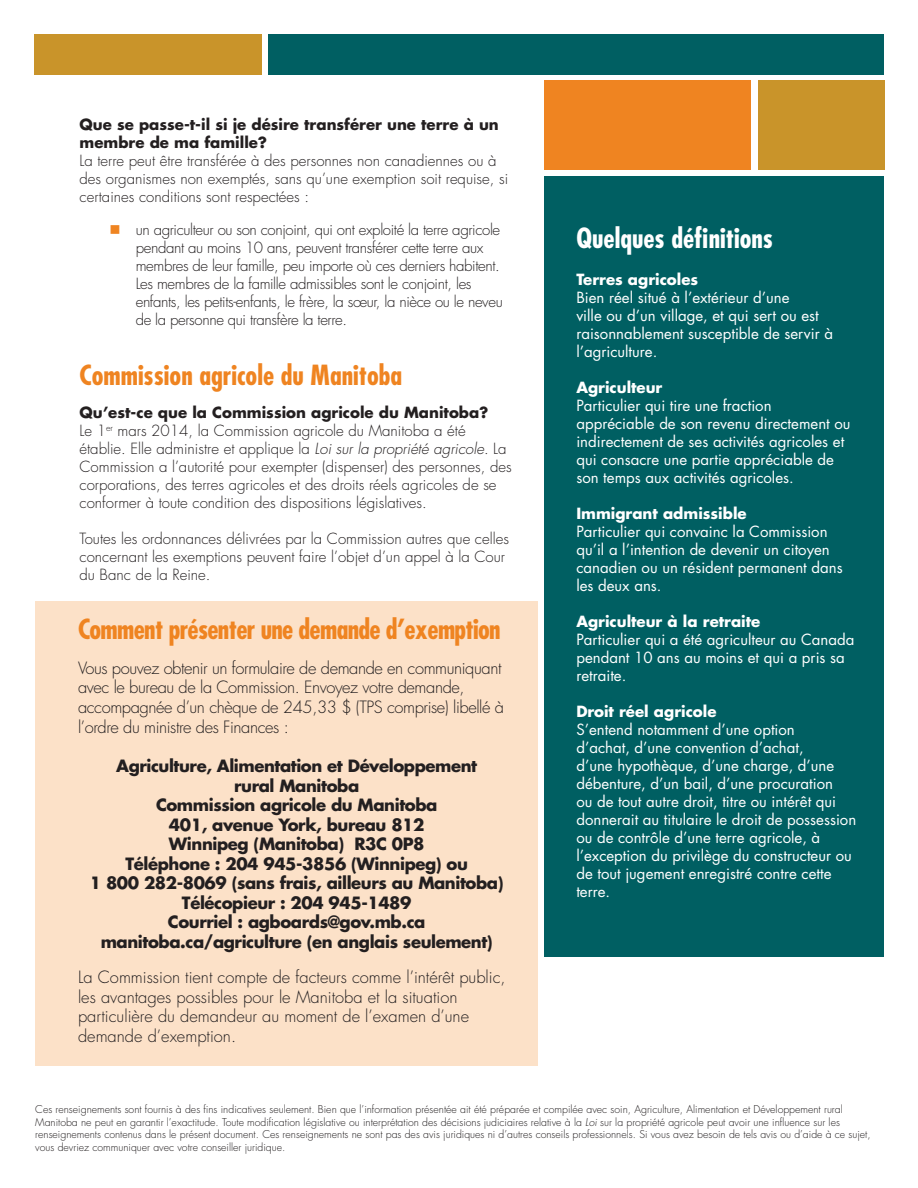
<style>
.page{position:relative;width:918px;height:1188px;background:#fff}
.page>*{position:absolute;margin:0;border:0;box-sizing:border-box;transform-origin:0 0}
.t1{font:700 condensed 27px "Futura";letter-spacing:-.025em;color:#ef8421}
.t2{font:700 condensed 27px "Futura";color:#ef8421}
.t3{font:700 condensed 27px "Futura";color:#fff}
.t4{font:700 16.5px/19.5px "Futura";letter-spacing:-.025em;color:#231f20;text-align:center}
.t5{font:300 16.5px/19.8px "Futura";letter-spacing:-.025em;color:#231f20}
.t6{font:300 16.5px/19.8px "Futura";color:#231f20}
.t7{font:15px/18px "Futura";color:#fff}
.t8{font:300 15px/18px "Futura";color:#231f20}
.t9{font:300 15px/18px "Futura";letter-spacing:-.025em;color:#231f20}
.t10{font:700 15px "Futura";color:#fff}
.t11{font:700 15px/18px "Futura";color:#231f20}
.t12{font:300 10.5px/12.6px "Futura";color:#231f20}
.s1{color:#ef8421}
.s2{font-weight:700}
.s3{font-style:italic}
</style>
<div class="page">
<div style="left:35px;top:601px;width:503px;height:465px;background:#fce1c8"></div>
<div style="left:544px;top:176px;width:340px;height:781px;background:#005f62"></div>
<div style="left:758px;top:80px;width:126px;height:90px;background:#c9942a"></div>
<div style="left:544px;top:80px;width:207px;height:90px;background:#ef8421"></div>
<div style="left:268px;top:34px;width:616px;height:40px;background:#005f62"></div>
<div style="left:34px;top:34px;width:228px;height:40px;background:#c9942a"></div>
<p class="t11" style="left:80px;top:116px;width:421px">Que se passe-t-il si je désire transférer une terre à un membre de ma famille?</p>
<p class="t8" style="left:80px;top:152px;width:430px">La terre peut être transférée à des personnes non canadiennes ou à des organismes non exemptés, sans qu’une exemption soit requise, si certaines conditions sont respectées :</p>
<p class="t9" style="left:136px;top:221px;width:369px;text-indent:-26px"><span class="s1">■</span> un agriculteur ou son conjoint, qui ont exploité la terre agricole pendant au moins 10 ans, peuvent transférer cette terre aux membres de leur famille, peu importe où ces derniers habitent.<br>Les membres de la famille admissibles sont le conjoint, les enfants, les petits-enfants, le frère, la sœur, la nièce ou le neveu de la personne qui transfère la terre.</p>
<h1 class="t2" style="left:80px;top:358px;width:324px">Commission agricole du Manitoba</h1>
<p class="t8" style="left:80px;top:404px;width:434px"><span class="s2">Qu’est-ce que la Commission agricole du Manitoba?<br></span>Le 1<sup>er</sup> mars 2014, la Commission agricole du Manitoba a été établie. Elle administre et applique la <span class="s3">Loi sur la propriété agricole</span>. La Commission a l’autorité pour exempter (dispenser) des personnes, des corporations, des terres agricoles et des droits réels agricoles de se conformer à toute condition des dispositions législatives.</p>
<p class="t8" style="left:80px;top:530px;width:431px">Toutes les ordonnances délivrées par la Commission autres que celles concernant les exemptions peuvent faire l’objet d’un appel à la Cour du Banc de la Reine.</p>
<h1 class="t1" style="left:78px;top:612px;width:424px">Comment présenter une demande d’exemption</h1>
<p class="t5" style="left:78px;top:658px;width:428px">Vous pouvez obtenir un formulaire de demande en communiquant avec le bureau de la Commission. Envoyez votre demande, accompagnée d’un chèque de 245,33 $ (TPS comprise) libellé à l’ordre du ministre des Finances :</p>
<p class="t4" style="left:90px;top:756px;width:415px">Agriculture, Alimentation et Développement<br>rural Manitoba<br>Commission agricole du Manitoba<br>401, avenue York, bureau 812<br>Winnipeg (Manitoba) R3C 0P8<br>Téléphone : 204 945-3856 (Winnipeg) ou<br>1 800 282-8069 (sans frais, ailleurs au Manitoba)<br>Télécopieur : 204 945-1489<br>Courriel : agboards@gov.mb.ca manitoba.ca/agriculture (en anglais seulement)</p>
<p class="t6" style="left:78px;top:967px;width:429px">La Commission tient compte de facteurs comme l’intérêt public, les avantages possibles pour le Manitoba et la situation particulière du demandeur au moment de l’examen d’une demande d’exemption.</p>
<h1 class="t3" style="left:576px;top:221px;width:198px">Quelques définitions</h1>
<p class="t10" style="left:576px;top:270px;width:123px">Terres agricoles</p>
<p class="t7" style="left:576px;top:289px;width:258px">Bien réel situé à l’extérieur d’une<br>ville ou d’un village, et qui sert ou est raisonnablement susceptible de servir à l’agriculture.</p>
<p class="t10" style="left:576px;top:378px;width:88px">Agriculteur</p>
<p class="t7" style="left:576px;top:397px;width:276px">Particulier qui tire une fraction appréciable de son revenu directement ou indirectement de ses activités agricoles et qui consacre une partie appréciable de son temps aux activités agricoles.</p>
<p class="t10" style="left:576px;top:504px;width:172px">Immigrant admissible</p>
<p class="t7" style="left:576px;top:523px;width:268px">Particulier qui convainc la Commission qu’il a l’intention de devenir un citoyen canadien ou un résident permanent dans les deux ans.</p>
<p class="t10" style="left:576px;top:612px;width:185px">Agriculteur à la retraite</p>
<p class="t7" style="left:576px;top:631px;width:280px">Particulier qui a été agriculteur au Canada pendant 10 ans au moins et qui a pris sa retraite.</p>
<p class="t10" style="left:576px;top:702px;width:142px">Droit réel agricole</p>
<p class="t7" style="left:576px;top:721px;width:281px">S’entend notamment d’une option<br>d’achat, d’une convention d’achat,<br>d’une hypothèque, d’une charge, d’une débenture, d’un bail, d’une procuration<br>ou de tout autre droit, titre ou intérêt qui donnerait au titulaire le droit de possession ou de contrôle d’une terre agricole, à l’exception du privilège du constructeur ou de tout jugement enregistré contre cette terre.</p>
<p class="t12" style="left:35px;top:1103px;width:837px">Ces renseignements sont fournis à des fins indicatives seulement. Bien que l’information présentée ait été préparée et compilée avec soin, Agriculture, Alimentation et Développement rural Manitoba ne peut en garantir l’exactitude. Toute modification législative ou interprétation des décisions judiciaires relative à la <span class="s3">Loi</span> sur la propriété agricole peut avoir une influence sur les renseignements contenus dans le présent document. Ces renseignements ne sont pas des avis juridiques ni d’autres conseils professionnels. Si vous avez besoin de tels avis ou d’aide à ce sujet, vous devriez communiquer avec votre conseiller juridique.</p>
</div>
